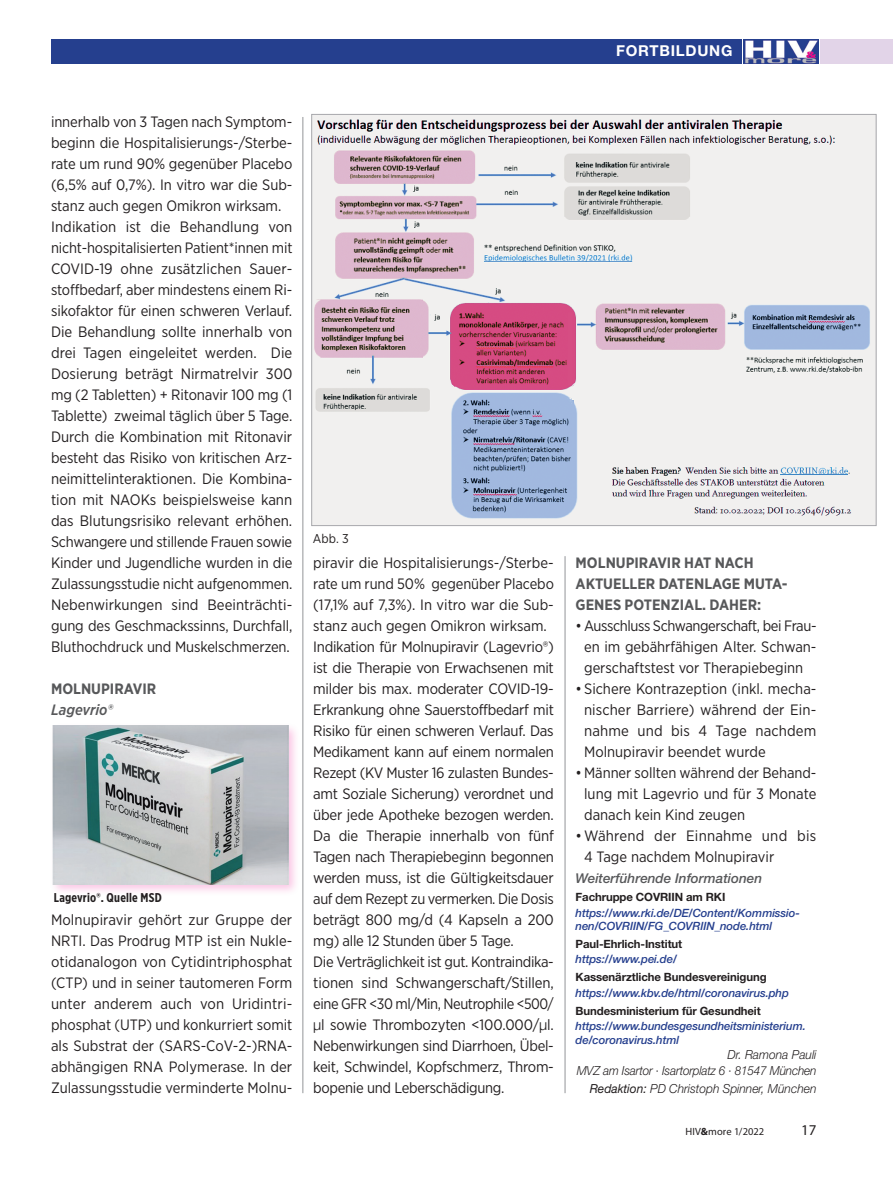
<style>
.page{position:relative;width:893px;height:1191px;background:#fff}
.page>*{position:absolute;margin:0;border:0;box-sizing:border-box;transform-origin:0 0}
.Fliesstext{font:15px/21px "Gotham Narrow";letter-spacing:-.005em;color:#231f20;text-align:justify}
.Fliesstext-2{font:700 15px/21px "Gotham Narrow";color:#57585a}
.t1{font:700 15px "Helvetica Neue";letter-spacing:.05em;color:#fff}
.Fliesstext-3{font:italic 500 15px "Gotham Narrow";color:#57585a}
.t2{font:15px "Myriad Pro";color:#231f20}
.Fliesstext-4{font:italic 500 13.5px "Helvetica Neue";color:#57585a}
.BU_Text{font:700 12.75px "Gotham X Narrow";letter-spacing:.015em;color:#231f20}
.BU_Text-2{font:12.75px "Gotham Narrow";color:#231f20}
.Autor{font:italic 300 12.45px "Helvetica Neue";letter-spacing:-.01em;color:#231f20;scale:.94 1}
.Autor-2{font:italic 300 12.45px "Helvetica Neue";letter-spacing:-.01em;color:#231f20;scale:.96 1}
.Standard1{font:italic 300 12.45px "Helvetica Neue";color:#231f20;scale:.96 1}
.Standard1-2{font:italic 500 11.4px/13.5px "Helvetica Neue";letter-spacing:-.01em;color:#253f8e}
.Standard1-3{font:700 11.4px "Helvetica Neue";letter-spacing:-.01em;color:#231f20}
.t3{font:10.5px "Myriad Pro";letter-spacing:.01em;color:#231f20}
.s1{font-family:"Helvetica Neue";font-weight:300}
.s2{font-weight:400}
.s3{font-weight:700}
</style>
<div class="page">
<div style="left:821px;top:39px;width:72px;height:25px;background:#e2d4e8"></div>
<div style="left:51px;top:39px;width:690px;height:25px;background:#253f8e"></div>
<img style="left:744px;top:39px;width:74px;height:25px">
<hr style="left:302px;top:117px;width:1px;height:976px;background:#939598">
<hr style="left:565px;top:556px;width:1px;height:537px;background:#939598">
<img style="left:313px;top:116px;width:561px;height:408px">
<div style="left:49px;top:722px;width:252px;height:175px;background:#ed028c;opacity:.23"></div>
<img style="left:53px;top:725px;width:235px;height:159px">
<p class="t1" style="left:616px;top:42px;width:118px">FORTBILDUNG</p>
<p class="Fliesstext" style="left:51px;top:111px;width:243px">innerhalb von 3 Tagen nach Symptom&shy;beginn die Hospitalisierungs-/Sterbe&shy;rate um rund 90% gegenüber Placebo (6,5% auf 0,7%). In vitro war die Sub&shy;stanz auch gegen Omikron wirksam.</p>
<p class="Fliesstext" style="left:51px;top:216px;width:243px">Indikation ist die Behandlung von nicht-hospitalisierten Patient*innen mit COVID-19 ohne zusätzlichen Sauer&shy;stoffbedarf, aber mindestens einem Ri&shy;sikofaktor für einen schweren Verlauf.<br>Die Behandlung sollte innerhalb von drei Tagen eingeleitet werden. Die Dosierung beträgt Nirmatrelvir 300 mg (2 Tabletten) + Ritonavir 100 mg (1<br>Tablette) zweimal täglich über 5 Tage.</p>
<p class="Fliesstext" style="left:51px;top:426px;width:243px">Durch die Kombination mit Ritonavir besteht das Risiko von kritischen Arz&shy;neimittelinteraktionen. Die Kombina&shy;tion mit NAOKs beispielsweise kann das Blutungsrisiko relevant erhöhen.<br>Schwangere und stillende Frauen sowie Kinder und Jugendliche wurden in die Zulassungsstudie nicht aufgenommen.<br>Nebenwirkungen sind Beeinträchti&shy;gung des Geschmackssinns, Durchfall, Bluthochdruck und Muskelschmerzen.</p>
<p class="Fliesstext-2" style="left:51px;top:678px;width:107px">MOLNUPIRAVIR</p>
<p class="Fliesstext-3" style="left:51px;top:700px;width:63px">Lagevrio®</p>
<p class="BU_Text" style="left:54px;top:890px;width:109px">Lagevrio®. Quelle MSD</p>
<p class="Fliesstext" style="left:51px;top:909px;width:243px">Molnupiravir gehört zur Gruppe der NRTI. Das Prodrug MTP ist ein Nukle&shy;otidanalogon von Cytidintriphosphat (CTP) und in seiner tautomeren Form unter anderem auch von Uridintri&shy;phosphat (UTP) und konkurriert somit als Substrat der (SARS-CoV-2-)RNA&shy;abhängigen RNA Polymerase. In der Zulassungsstudie verminderte Molnu-</p>
<p class="BU_Text-2" style="left:313px;top:530px;width:37px">Abb. 3</p>
<p class="Fliesstext" style="left:313px;top:552px;width:242px">piravir die Hospitalisierungs-/Sterbe&shy;rate um rund 50% gegenüber Placebo (17,1% auf 7,3%). In vitro war die Sub&shy;stanz auch gegen Omikron wirksam.</p>
<p class="Fliesstext" style="left:313px;top:636px;width:242px">Indikation für Molnupiravir (Lagevrio®) ist die Therapie von Erwachsenen mit milder bis max. moderater COVID-19- Erkrankung ohne Sauerstoffbedarf mit Risiko für einen schweren Verlauf. Das Medikament kann auf einem normalen Rezept (KV Muster 16 zulasten Bundes&shy;amt Soziale Sicherung) verordnet und über jede Apotheke bezogen werden.<br>Da die Therapie innerhalb von fünf Tagen nach Therapiebeginn begonnen werden muss, ist die Gültigkeitsdauer auf dem Rezept zu vermerken. Die Dosis beträgt 800 mg/d (4 Kapseln a 200 mg) alle 12 Stunden über 5 Tage.</p>
<p class="Fliesstext" style="left:313px;top:951px;width:242px">Die Verträglichkeit ist gut. Kontraindika&shy;tionen sind Schwangerschaft/Stillen, eine GFR &lt;30 ml/Min, Neutrophile &lt;500/ <span class="s1">µ</span>l sowie Thrombozyten &lt;100.000/<span class="s1">µ</span>l.<br>Nebenwirkungen sind Diarrhoen, Übel&shy;keit, Schwindel, Kopfschmerz, Throm&shy;bopenie und Leberschädigung.</p>
<p class="Fliesstext-2" style="left:576px;top:552px;width:180px">MOLNUPIRAVIR HAT NACH</p>
<p class="Fliesstext-2" style="left:576px;top:573px;width:213px">AKTUELLER DATENLAGE MUTA-<br>GENES POTENZIAL. DAHER:</p>
<p class="Fliesstext" style="left:576px;top:615px;width:242px;text-align:center">• Ausschluss Schwangerschaft, bei Frau&shy;en im gebährfähigen Alter. Schwan&shy;gerschaftstest vor Therapiebeginn</p>
<p class="Fliesstext" style="left:584px;top:678px;width:234px;text-indent:-9px">•Sichere Kontrazeption (inkl. mecha&shy;nischer Barriere) während der Ein&shy;nahme und bis 4 Tage nachdem Molnupiravir beendet wurde</p>
<p class="Fliesstext" style="left:584px;top:762px;width:234px;text-indent:-9px">•Männer sollten während der Behand&shy;lung mit Lagevrio und für 3 Monate danach kein Kind zeugen</p>
<p class="Fliesstext" style="left:584px;top:825px;width:234px;text-indent:-9px">•Während der Einnahme und bis<br>4 Tage nachdem Molnupiravir</p>
<p class="Fliesstext-4" style="left:576px;top:870px;width:188px">Weiterführende Informationen</p>
<p class="Standard1-3" style="left:576px;top:889px;width:151px">Fachruppe COVRIIN am RKI</p>
<p class="Standard1-2" style="left:576px;top:905px;width:226px">https://www.rki.de/DE/Content/Kommissio&shy;nen/COVRIIN/FG_COVRIIN_node.html</p>
<p class="Standard1-3" style="left:576px;top:936px;width:108px">Paul-Ehrlich-Institut</p>
<p class="Standard1-2" style="left:576px;top:952px;width:103px">https://www.pei.de/</p>
<p class="Standard1-3" style="left:576px;top:970px;width:192px">Kassenärztliche Bundesvereinigung</p>
<p class="Standard1-2" style="left:576px;top:986px;width:215px">https://www.kbv.de/html/coronavirus.php</p>
<p class="Standard1-3" style="left:576px;top:1003px;width:187px">Bundesministerium für Gesundheit</p>
<p class="Standard1-2" style="left:576px;top:1019px;width:232px">https://www.bundesgesundheitsministerium. de/coronavirus.html</p>
<p class="Standard1" style="left:727px;top:1047px;width:94px">Dr. Ramona Pauli</p>
<p class="Autor" style="left:577px;top:1063px;width:256px">MVZ am Isartor · Isartorplatz 6 · 81547 München</p>
<p class="Autor-2" style="left:590px;top:1081px;width:238px"><span class="s2">Redaktion:</span> PD Christoph Spinner, München</p>
<p class="t3" style="left:685px;top:1125px;width:80px">HIV<span class="s3">&amp;</span>more 1/2022</p>
<p class="t2" style="left:801px;top:1120px;width:17px">17</p>
</div>
